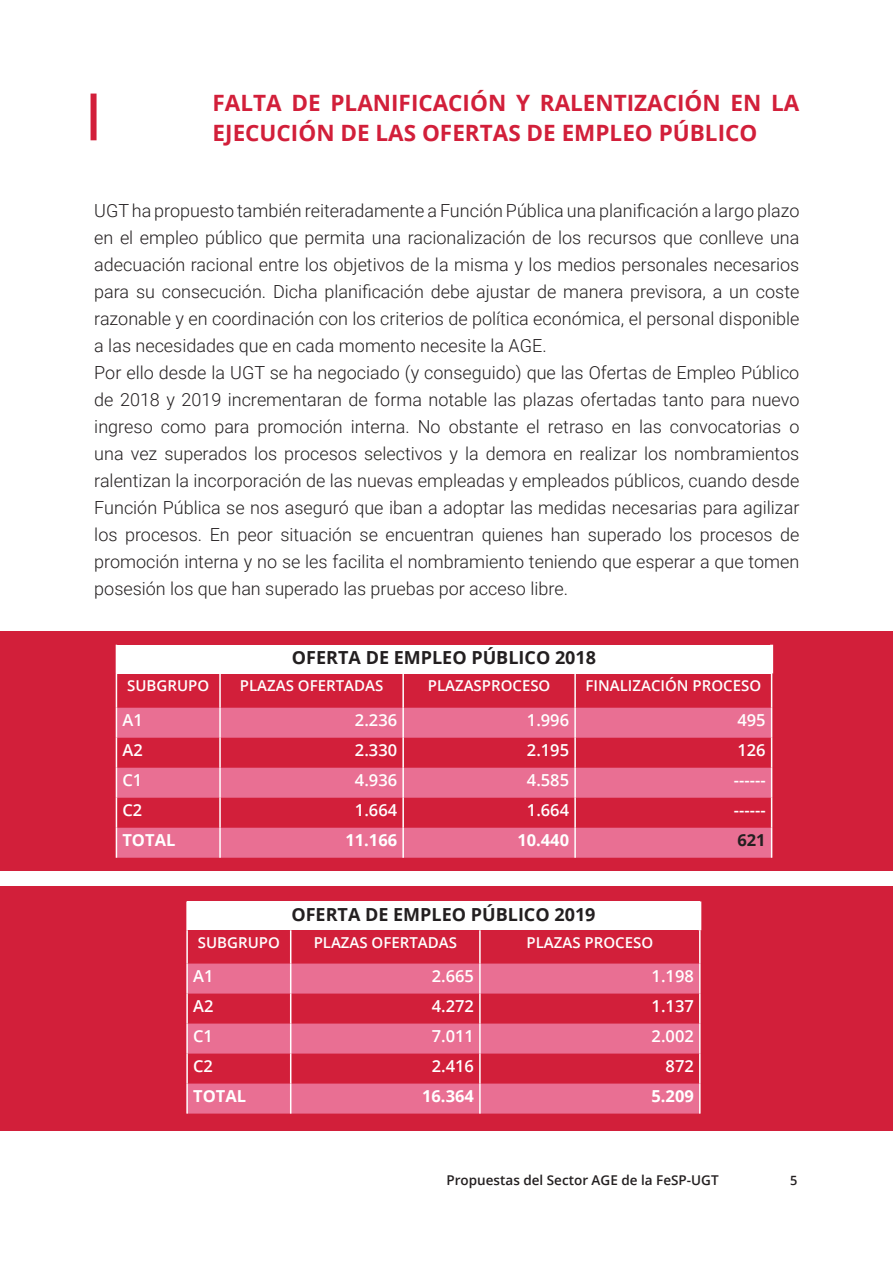
<style>
.page{position:relative;width:893px;height:1263px;background:#fff}
.page>*{position:absolute;margin:0;border:0;box-sizing:border-box;transform-origin:0 0}
.Título_de_sección_de{font:700 22.5px/30px "Open Sans";color:#d21f3a}
.Texto_de_cuerpo_de_p{font:300 18px/27px "Roboto";color:#231f20;text-align:justify}
.Título_de_sección_de-2{font:700 18px "Open Sans";color:#231f20}
.Título_de_sección_de-3{font:600 16.5px "Open Sans";color:#fff}
.Título_de_sección_de-4{font:700 16.5px "Open Sans";color:#fff}
.Título_de_sección_de-5{font:700 16.5px "Open Sans";color:#231f20}
.Título_de_sección_de-6{font:600 15px "Open Sans";color:#fff}
.t1{font:600 13.5px "Open Sans";color:#231f20}
.t2{font:600 12.75px "Open Sans";color:#231f20}
</style>
<div class="page">
<div style="left:91px;top:94px;width:6px;height:46px;background:#d21f3a"></div>
<div style="left:0;top:631px;width:893px;height:240px;background:#d21f3a"></div>
<div style="left:0;top:887px;width:893px;height:244px;background:#d21f3a"></div>
<div style="left:187px;top:901px;width:513px;height:29px;background:#fff"></div>
<svg style="left:188px;top:963px;width:511px;height:150px;fill:#e96f93"></svg>
<hr style="left:186px;top:901px;width:2px;height:29px;background:#fff">
<hr style="left:186px;top:930px;width:2px;height:33px;background:#fff">
<hr style="left:290px;top:930px;width:1px;height:33px;background:#fff">
<hr style="left:186px;top:963px;width:2px;height:30px;background:#fff">
<hr style="left:290px;top:963px;width:1px;height:30px;background:#fff">
<hr style="left:186px;top:993px;width:2px;height:30px;background:#fff">
<hr style="left:290px;top:993px;width:1px;height:30px;background:#fff">
<hr style="left:186px;top:1023px;width:2px;height:30px;background:#fff">
<hr style="left:290px;top:1023px;width:1px;height:30px;background:#fff">
<hr style="left:186px;top:1053px;width:2px;height:30px;background:#fff">
<hr style="left:290px;top:1053px;width:1px;height:30px;background:#fff">
<hr style="left:186px;top:1083px;width:2px;height:30px;background:#fff">
<hr style="left:290px;top:1083px;width:1px;height:30px;background:#fff">
<hr style="left:698px;top:901px;width:3px;height:29px;background:#fff">
<hr style="left:479px;top:930px;width:2px;height:33px;background:#fff">
<hr style="left:699px;top:930px;width:2px;height:33px;background:#fff">
<hr style="left:479px;top:963px;width:2px;height:30px;background:#fff">
<hr style="left:699px;top:963px;width:2px;height:30px;background:#fff">
<hr style="left:479px;top:993px;width:2px;height:30px;background:#fff">
<hr style="left:699px;top:993px;width:2px;height:30px;background:#fff">
<hr style="left:479px;top:1023px;width:2px;height:30px;background:#fff">
<hr style="left:699px;top:1023px;width:2px;height:30px;background:#fff">
<hr style="left:479px;top:1053px;width:2px;height:30px;background:#fff">
<hr style="left:699px;top:1053px;width:2px;height:30px;background:#fff">
<hr style="left:479px;top:1083px;width:2px;height:30px;background:#fff">
<hr style="left:699px;top:1083px;width:2px;height:30px;background:#fff">
<div style="left:116px;top:645px;width:656px;height:28px;background:#fff"></div>
<svg style="left:117px;top:708px;width:654px;height:150px;fill:#e96f93"></svg>
<hr style="left:116px;top:673px;width:1px;height:35px;background:#fff">
<hr style="left:219px;top:673px;width:2px;height:35px;background:#fff">
<hr style="left:116px;top:708px;width:1px;height:30px;background:#fff">
<hr style="left:219px;top:708px;width:2px;height:30px;background:#fff">
<hr style="left:116px;top:738px;width:1px;height:30px;background:#fff">
<hr style="left:219px;top:738px;width:2px;height:30px;background:#fff">
<hr style="left:116px;top:768px;width:1px;height:30px;background:#fff">
<hr style="left:219px;top:768px;width:2px;height:30px;background:#fff">
<hr style="left:116px;top:798px;width:1px;height:30px;background:#fff">
<hr style="left:219px;top:798px;width:2px;height:30px;background:#fff">
<hr style="left:116px;top:828px;width:1px;height:30px;background:#fff">
<hr style="left:219px;top:828px;width:2px;height:30px;background:#fff">
<hr style="left:770px;top:645px;width:3px;height:28px;background:#fff">
<hr style="left:402px;top:673px;width:2px;height:35px;background:#fff">
<hr style="left:574px;top:673px;width:2px;height:35px;background:#fff">
<hr style="left:771px;top:673px;width:1px;height:35px;background:#fff">
<hr style="left:402px;top:708px;width:2px;height:30px;background:#fff">
<hr style="left:574px;top:708px;width:2px;height:30px;background:#fff">
<hr style="left:771px;top:708px;width:1px;height:30px;background:#fff">
<hr style="left:402px;top:738px;width:2px;height:30px;background:#fff">
<hr style="left:574px;top:738px;width:2px;height:30px;background:#fff">
<hr style="left:771px;top:738px;width:1px;height:30px;background:#fff">
<hr style="left:402px;top:768px;width:2px;height:30px;background:#fff">
<hr style="left:574px;top:768px;width:2px;height:30px;background:#fff">
<hr style="left:771px;top:768px;width:1px;height:30px;background:#fff">
<hr style="left:402px;top:798px;width:2px;height:30px;background:#fff">
<hr style="left:574px;top:798px;width:2px;height:30px;background:#fff">
<hr style="left:771px;top:798px;width:1px;height:30px;background:#fff">
<hr style="left:402px;top:828px;width:2px;height:30px;background:#fff">
<hr style="left:574px;top:828px;width:2px;height:30px;background:#fff">
<hr style="left:771px;top:828px;width:1px;height:30px;background:#fff">
<p class="Título_de_sección_de" style="left:213px;top:87px;width:588px">FALTA DE PLANIFICACIÓN Y RALENTIZACIÓN EN LA<br>EJECUCIÓN DE LAS OFERTAS DE EMPLEO PÚBLICO</p>
<p class="Texto_de_cuerpo_de_p" style="left:94px;top:197px;width:707px">UGT ha propuesto también reiteradamente a Función Pública una planificación a largo plazo en el empleo público que permita una racionalización de los recursos que conlleve una adecuación racional entre los objetivos de la misma y los medios personales necesarios para su consecución. Dicha planificación debe ajustar de manera previsora, a un coste razonable y en coordinación con los criterios de política económica, el personal disponible a las necesidades que en cada momento necesite la AGE.</p>
<p class="Texto_de_cuerpo_de_p" style="left:94px;top:359px;width:707px">Por ello desde la UGT se ha negociado (y conseguido) que las Ofertas de Empleo Público de 2018 y 2019 incrementaran de forma notable las plazas ofertadas tanto para nuevo ingreso como para promoción interna. No obstante el retraso en las convocatorias o una vez superados los procesos selectivos y la demora en realizar los nombramientos ralentizan la incorporación de las nuevas empleadas y empleados públicos, cuando desde Función Pública se nos aseguró que iban a adoptar las medidas necesarias para agilizar los procesos. En peor situación se encuentran quienes han superado los procesos de promoción interna y no se les facilita el nombramiento teniendo que esperar a que tomen posesión los que han superado las pruebas por acceso libre.</p>
<p class="Título_de_sección_de-2" style="left:292px;top:645px;width:306px">OFERTA DE EMPLEO PÚBLICO 2018</p>
<p class="Título_de_sección_de-6" style="left:127px;top:675px;width:83px">SUBGRUPO</p>
<p class="Título_de_sección_de-6" style="left:240px;top:675px;width:145px">PLAZAS OFERTADAS</p>
<p class="Título_de_sección_de-6" style="left:428px;top:675px;width:124px">PLAZASPROCESO</p>
<p class="Título_de_sección_de-6" style="left:586px;top:675px;width:177px">FINALIZACIÓN PROCESO</p>
<p class="Título_de_sección_de-3" style="left:122px;top:709px;width:22px">A1</p>
<p class="Título_de_sección_de-3" style="left:355px;top:709px;width:44px">2.236</p>
<p class="Título_de_sección_de-3" style="left:527px;top:709px;width:44px">1.996</p>
<p class="Título_de_sección_de-3" style="left:737px;top:709px;width:30px">495</p>
<p class="Título_de_sección_de-3" style="left:122px;top:739px;width:22px">A2</p>
<p class="Título_de_sección_de-3" style="left:355px;top:739px;width:44px">2.330</p>
<p class="Título_de_sección_de-3" style="left:527px;top:739px;width:44px">2.195</p>
<p class="Título_de_sección_de-3" style="left:737px;top:739px;width:30px">126</p>
<p class="Título_de_sección_de-3" style="left:122px;top:769px;width:21px">C1</p>
<p class="Título_de_sección_de-3" style="left:355px;top:769px;width:44px">4.936</p>
<p class="Título_de_sección_de-3" style="left:527px;top:769px;width:44px">4.585</p>
<p class="Título_de_sección_de-3" style="left:734px;top:769px;width:33px">------</p>
<p class="Título_de_sección_de-3" style="left:122px;top:799px;width:21px">C2</p>
<p class="Título_de_sección_de-3" style="left:355px;top:799px;width:44px">1.664</p>
<p class="Título_de_sección_de-3" style="left:527px;top:799px;width:44px">1.664</p>
<p class="Título_de_sección_de-3" style="left:734px;top:799px;width:33px">------</p>
<p class="Título_de_sección_de-4" style="left:122px;top:829px;width:54px">TOTAL</p>
<p class="Título_de_sección_de-4" style="left:345px;top:829px;width:53px">11.166</p>
<p class="Título_de_sección_de-4" style="left:517px;top:829px;width:53px">10.440</p>
<p class="Título_de_sección_de-5" style="left:737px;top:829px;width:30px">621</p>
<p class="Título_de_sección_de-2" style="left:291px;top:902px;width:306px">OFERTA DE EMPLEO PÚBLICO 2019</p>
<p class="Título_de_sección_de-6" style="left:198px;top:932px;width:83px">SUBGRUPO</p>
<p class="Título_de_sección_de-6" style="left:314px;top:932px;width:145px">PLAZAS OFERTADAS</p>
<p class="Título_de_sección_de-6" style="left:527px;top:932px;width:128px">PLAZAS PROCESO</p>
<p class="Título_de_sección_de-3" style="left:193px;top:965px;width:22px">A1</p>
<p class="Título_de_sección_de-3" style="left:432px;top:965px;width:44px">2.665</p>
<p class="Título_de_sección_de-3" style="left:652px;top:965px;width:44px">1.198</p>
<p class="Título_de_sección_de-3" style="left:193px;top:995px;width:22px">A2</p>
<p class="Título_de_sección_de-3" style="left:432px;top:995px;width:44px">4.272</p>
<p class="Título_de_sección_de-3" style="left:652px;top:995px;width:44px">1.137</p>
<p class="Título_de_sección_de-3" style="left:193px;top:1025px;width:21px">C1</p>
<p class="Título_de_sección_de-3" style="left:432px;top:1025px;width:44px">7.011</p>
<p class="Título_de_sección_de-3" style="left:652px;top:1025px;width:44px">2.002</p>
<p class="Título_de_sección_de-3" style="left:193px;top:1055px;width:21px">C2</p>
<p class="Título_de_sección_de-3" style="left:432px;top:1055px;width:44px">2.416</p>
<p class="Título_de_sección_de-3" style="left:666px;top:1055px;width:30px">872</p>
<p class="Título_de_sección_de-4" style="left:193px;top:1084px;width:54px">TOTAL</p>
<p class="Título_de_sección_de-4" style="left:422px;top:1084px;width:53px">16.364</p>
<p class="Título_de_sección_de-4" style="left:651px;top:1084px;width:44px">5.209</p>
<p class="t1" style="left:446px;top:1171px;width:274px">Propuestas del Sector AGE de la FeSP-UGT</p>
<p class="t2" style="left:790px;top:1171px;width:9px">5</p>
</div>
